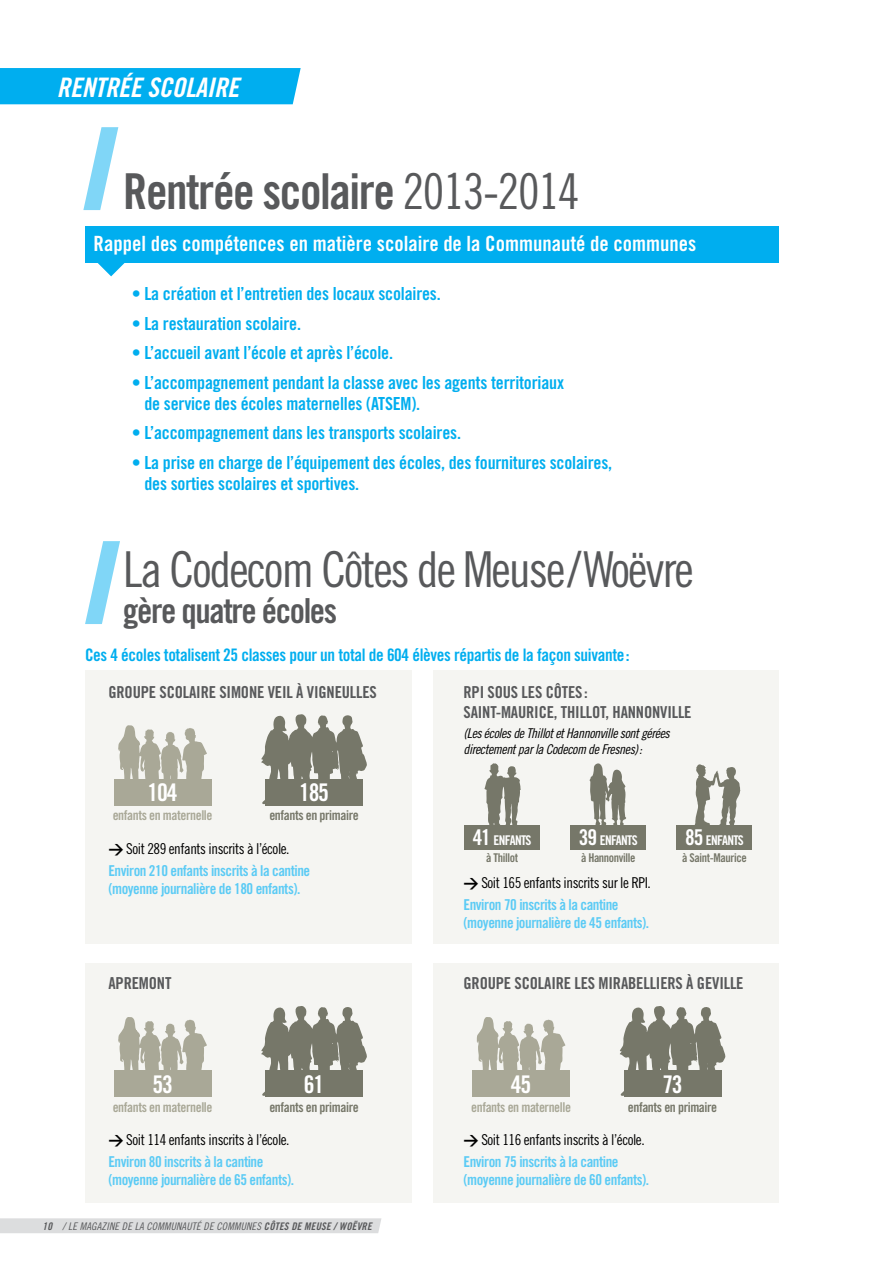
<style>
.page{position:relative;width:893px;height:1263px;background:#fff}
.page>*{position:absolute;margin:0;border:0;box-sizing:border-box;transform-origin:0 0}
.t1{font:49.5px "Trade Gothic Cond Eighteen";letter-spacing:-.04em;color:#58595b}
.t2{font:49.5px "Trade Gothic Bold Cond Twenty";letter-spacing:-.03em;color:#58595b}
.t3{font:34.5px "Trade Gothic Bold Cond Twenty";letter-spacing:-.04em;color:#58595b}
.t4{font:26.85px "Trade Gothic Bold Cond Twenty Obl";letter-spacing:-.01em;color:#fff}
.t5{font:24.3px "Trade Gothic Bold Cond Twenty";letter-spacing:-.05em;color:#fff}
.t6{font:21px "Trade Gothic Bold Cond Twenty";color:#fff}
.t7{font:18px/21px "Trade Gothic Bold Cond Twenty";letter-spacing:-.01em;color:#00aeef}
.t8{font:17.25px "Trade Gothic Bold Cond Twenty";letter-spacing:-.02em;color:#00aeef}
.t9{font:16.5px/19.8px "Trade Gothic Bold Cond Twenty";letter-spacing:-.01em;color:#58595b}
.t10{font:15px/18px "Trade Gothic Bold Cond Twenty";letter-spacing:-.03em;color:#5bcbf5}
.t11{font:15px "Trade Gothic Cond Eighteen";letter-spacing:-.03em;color:#000}
.t12{font:13.5px/16.2px "Trade Gothic Cond Eighteen Obl";letter-spacing:-.03em;color:#000}
.t13{font:13.5px "Trade Gothic Bold Cond Twenty";letter-spacing:-.03em;color:#a9a897}
.t14{font:13.5px "Trade Gothic Bold Cond Twenty";letter-spacing:-.03em;color:#767769}
.t15{font:13.35px "Trade Gothic Bold Cond Twenty";letter-spacing:-.05em;color:#fff}
.t16{font:12px "Trade Gothic Bold Cond Twenty";letter-spacing:-.03em;color:#767769}
.t17{font:10.5px "Trade Gothic Cond Eighteen Obl";letter-spacing:.02em;color:#58595b}
.s1{font-family:"Trade Gothic Cond Eighteen"}
.s2{font-family:"DIN";font-weight:700}
.s3{font-size:21.75px}
.s4{font-family:"Trade Gothic Bold Cond Twenty Obl"}
</style>
<div class="page">
<svg style="left:0;top:1218px;width:381px;height:15px;background:#dcddde"></svg>
<div style="left:86px;top:670px;width:326px;height:274px;background:#f5f5f2"></div>
<div style="left:434px;top:670px;width:345px;height:274px;background:#f5f5f2"></div>
<div style="left:86px;top:963px;width:326px;height:239px;background:#f5f5f2"></div>
<div style="left:434px;top:963px;width:345px;height:239px;background:#f5f5f2"></div>
<div style="left:0;top:68px;width:301px;height:36px;background:#00aeef"></div>
<svg style="left:98px;top:263px;width:27px;height:13px"></svg>
<div style="left:85px;top:227px;width:694px;height:36px;background:#00aeef"></div>
<svg style="left:118px;top:725px;width:89px;height:54px"></svg>
<svg style="left:118px;top:1017px;width:89px;height:53px"></svg>
<svg style="left:477px;top:1017px;width:89px;height:53px"></svg>
<svg style="left:261px;top:714px;width:106px;height:91px"></svg>
<svg style="left:261px;top:1006px;width:106px;height:90px"></svg>
<svg style="left:620px;top:1006px;width:106px;height:90px"></svg>
<div style="left:114px;top:779px;width:98px;height:27px;background:#a9a897"></div>
<div style="left:114px;top:1070px;width:98px;height:27px;background:#a9a897"></div>
<div style="left:472px;top:1070px;width:98px;height:27px;background:#a9a897"></div>
<div style="left:265px;top:779px;width:98px;height:27px;background:#767769"></div>
<div style="left:265px;top:1070px;width:98px;height:27px;background:#767769"></div>
<div style="left:624px;top:1070px;width:97px;height:27px;background:#767769"></div>
<div style="left:676px;top:825px;width:76px;height:24px;background:#767769"></div>
<svg style="left:694px;top:764px;width:46px;height:61px"></svg>
<div style="left:570px;top:825px;width:76px;height:24px;background:#767769"></div>
<svg style="left:589px;top:763px;width:37px;height:62px"></svg>
<div style="left:464px;top:825px;width:76px;height:24px;background:#767769"></div>
<svg style="left:484px;top:763px;width:37px;height:62px"></svg>
<svg style="left:83px;top:127px;width:35px;height:83px"></svg>
<svg style="left:85px;top:541px;width:35px;height:83px"></svg>
<h3 class="t4" style="left:57px;top:71px;width:184px">RENTRÉE SCOLAIRE</h3>
<h1 class="t2" style="left:123px;top:161px;width:458px">Rentrée scolaire <span class="s1">2013-2014</span></h1>
<p class="t6" style="left:94px;top:231px;width:604px">Rappel des compétences en matière scolaire de la Communauté de communes</p>
<p class="t7" style="left:132px;top:283px;width:310px">• La création et l’entretien des locaux scolaires.</p>
<p class="t7" style="left:132px;top:313px;width:171px">• La restauration scolaire.</p>
<p class="t7" style="left:132px;top:342px;width:263px">• L’accueil avant l’école et après l’école.</p>
<p class="t7" style="left:144px;top:372px;width:421px;text-indent:-13px">• L’accompagnement pendant la classe avec les agents territoriaux de service des écoles maternelles (ATSEM).</p>
<p class="t7" style="left:132px;top:422px;width:331px">• L’accompagnement dans les transports scolaires.</p>
<p class="t7" style="left:144px;top:452px;width:469px;text-indent:-13px">• La prise en charge de l’équipement des écoles, des fournitures scolaires, des sorties scolaires et sportives.</p>
<h1 class="t1" style="left:123px;top:540px;width:572px">La Codecom Côtes de Meuse/Woëvre</h1>
<h2 class="t3" style="left:123px;top:590px;width:216px">gère quatre écoles</h2>
<p class="t8" style="left:85px;top:644px;width:546px">Ces 4 écoles totalisent 25 classes pour un total de 604 élèves répartis de la façon suivante:</p>
<p class="t9" style="left:108px;top:682px;width:270px">GROUPE SCOLAIRE SIMONE VEIL À VIGNEULLES</p>
<h3 class="t5" style="left:148px;top:778px;width:31px">104</h3>
<p class="t13" style="left:113px;top:807px;width:101px">enfants en maternelle</p>
<h3 class="t5" style="left:299px;top:778px;width:31px">185</h3>
<p class="t14" style="left:269px;top:807px;width:91px">enfants en primaire</p>
<p class="t11" style="left:108px;top:839px;width:183px"><span class="s2">&gt;</span> Soit 289 enfants inscrits à l’école.</p>
<p class="t10" style="left:108px;top:861px;width:203px">Environ 210 enfants inscrits à la cantine (moyenne journalière de 180 enfants).</p>
<p class="t9" style="left:108px;top:973px;width:64px">APREMONT</p>
<p class="t9" style="left:463px;top:682px;width:230px">RPI SOUS LES CÔTES:<br>SAINT-MAURICE, THILLOT, HANNONVILLE</p>
<p class="t12" style="left:463px;top:725px;width:208px">(Les écoles de Thillot et Hannonville sont gérées directement par la Codecom de Fresnes):</p>
<p class="t15" style="left:473px;top:832px;width:60px"><span class="s3">41</span> ENFANTS</p>
<p class="t16" style="left:486px;top:850px;width:33px">à Thillot</p>
<p class="t15" style="left:579px;top:832px;width:60px"><span class="s3">39</span> ENFANTS</p>
<p class="t16" style="left:581px;top:850px;width:56px">à Hannonville</p>
<p class="t11" style="left:463px;top:873px;width:189px"><span class="s2">&gt;</span> Soit 165 enfants inscrits sur le RPI.</p>
<p class="t10" style="left:463px;top:895px;width:187px">Environ 70 inscrits à la cantine (moyenne journalière de 45 enfants).</p>
<p class="t15" style="left:685px;top:832px;width:60px"><span class="s3">85</span> ENFANTS</p>
<p class="t16" style="left:682px;top:850px;width:66px">à Saint-Maurice</p>
<p class="t9" style="left:463px;top:973px;width:282px">GROUPE SCOLAIRE LES MIRABELLIERS À GEVILLE</p>
<h3 class="t5" style="left:304px;top:1070px;width:22px">61</h3>
<h3 class="t5" style="left:662px;top:1070px;width:22px">73</h3>
<h3 class="t5" style="left:152px;top:1070px;width:22px">53</h3>
<h3 class="t5" style="left:511px;top:1070px;width:22px">45</h3>
<p class="t13" style="left:113px;top:1098px;width:101px">enfants en maternelle</p>
<p class="t13" style="left:471px;top:1098px;width:101px">enfants en maternelle</p>
<p class="t14" style="left:269px;top:1098px;width:91px">enfants en primaire</p>
<p class="t14" style="left:628px;top:1098px;width:91px">enfants en primaire</p>
<p class="t11" style="left:108px;top:1130px;width:183px"><span class="s2">&gt;</span> Soit 114 enfants inscrits à l’école.</p>
<p class="t10" style="left:108px;top:1152px;width:187px">Environ 80 inscrits à la cantine (moyenne journalière de 65 enfants).</p>
<p class="t17" style="left:43px;top:1220px;width:331px"><span class="s4">10</span> / LE MAGAZINE DE LA COMMUNAUTÉ DE COMMUNES <span class="s4">CÔTES DE MEUSE / WOËVRE</span></p>
<p class="t11" style="left:463px;top:1130px;width:183px"><span class="s2">&gt;</span> Soit 116 enfants inscrits à l’école.</p>
<p class="t10" style="left:463px;top:1152px;width:187px">Environ 75 inscrits à la cantine (moyenne journalière de 60 enfants).</p>
</div>
